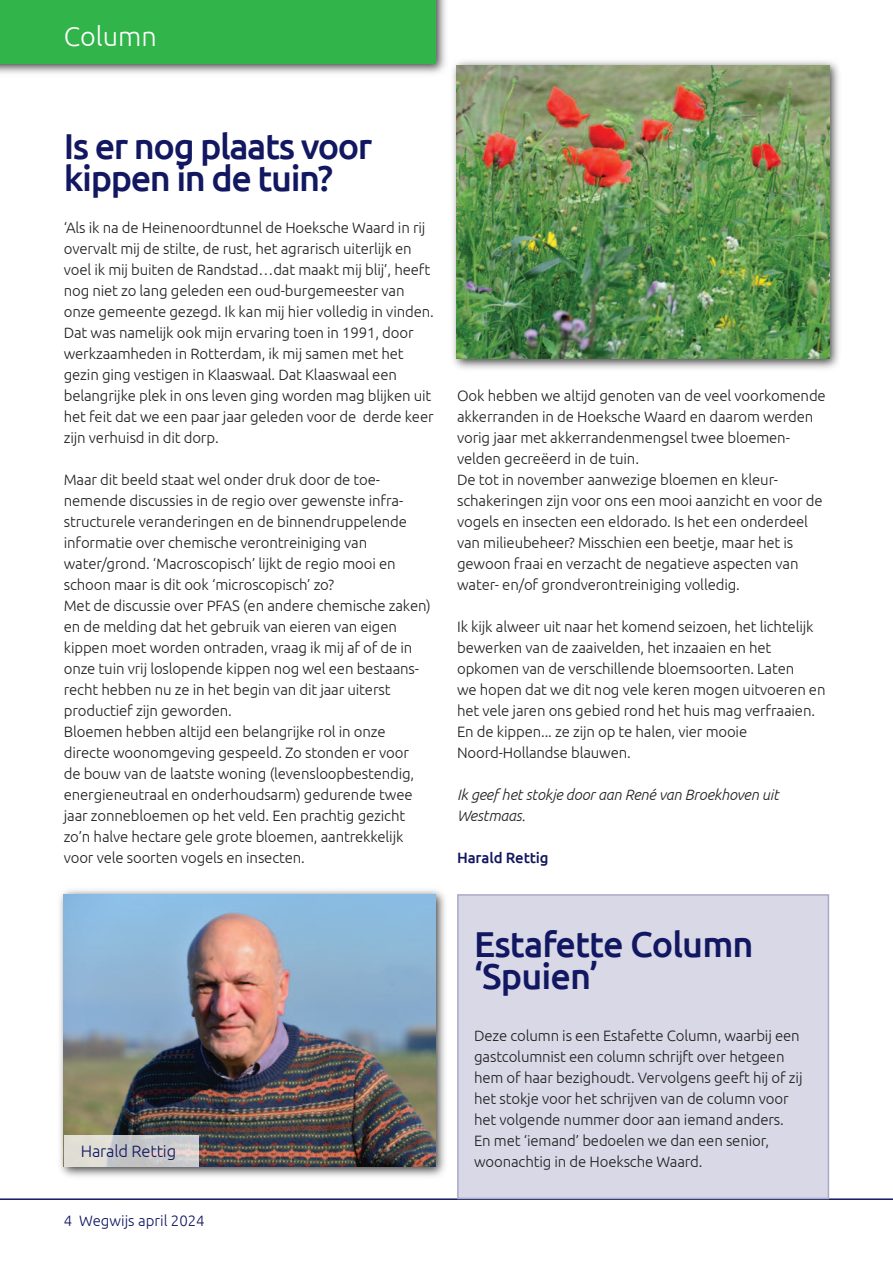
<style>
.page{position:relative;width:893px;height:1263px;background:#fff}
.page>*{position:absolute;margin:0;border:0;box-sizing:border-box;transform-origin:0 0}
.t1{font:500 36px/31.5px "Ubuntu";letter-spacing:-.04em;color:#121761}
.t2{font:300 27px "Ubuntu";color:#fff}
.t3{font:300 16.5px "Ubuntu";letter-spacing:-.01em;color:#121761}
.t4{font:300 15px/21px "Ubuntu";letter-spacing:-.01em;color:#231f20}
.t5{font:italic 300 15px/21px "Ubuntu";letter-spacing:-.01em;color:#231f20}
.t6{font:300 15px "Ubuntu";color:#121761}
.t7{font:500 15px "Ubuntu";letter-spacing:-.01em;color:#121761}
</style>
<div class="page">
<hr style="left:0;top:1198px;width:893px;height:2px;background:#121761">
<img style="left:0;top:0;width:446px;height:74px">
<div style="left:0;top:0;width:436px;height:64px;background:#31b44a"></div>
<div style="left:459px;top:896px;width:369px;height:302px;background:#d8d8e7"></div>
<div style="left:457px;top:894px;width:372px;height:305px;border:2px solid #aaa9c7"></div>
<img style="left:60px;top:890px;width:385px;height:287px">
<img style="left:64px;top:894px;width:372px;height:272px">
<div style="left:64px;top:1135px;width:134px;height:31px;background:#fff;opacity:.75"></div>
<img style="left:453px;top:61px;width:386px;height:308px">
<img style="left:457px;top:65px;width:372px;height:294px">
<h2 class="t2" style="left:64px;top:25px;width:95px">Column</h2>
<h1 class="t1" style="left:64px;top:132px;width:310px">Is er nog plaats voor kippen in de tuin?</h1>
<p class="t4" style="left:64px;top:218px;width:372px">‘Als ik na de Heinenoordtunnel de Hoeksche Waard in rij overvalt mij de stilte, de rust, het agrarisch uiterlijk en voel ik mij buiten de Randstad…dat maakt mij blij’, heeft nog niet zo lang geleden een oud-burgemeester van onze gemeente gezegd. Ik kan mij hier volledig in vinden.<br>Dat was namelijk ook mijn ervaring toen in 1991, door werkzaamheden in Rotterdam, ik mij samen met het gezin ging vestigen in Klaaswaal. Dat Klaaswaal een belangrijke plek in ons leven ging worden mag blijken uit het feit dat we een paar jaar geleden voor de derde keer zijn verhuisd in dit dorp.</p>
<p class="t4" style="left:64px;top:470px;width:369px">Maar dit beeld staat wel onder druk door de toe - nemende discussies in de regio over gewenste infra - structurele veranderingen en de binnendruppelende informatie over chemische verontreiniging van water/grond. ‘Macroscopisch’ lijkt de regio mooi en schoon maar is dit ook ‘microscopisch’ zo?<br>Met de discussie over PFAS (en andere chemische zaken) en de melding dat het gebruik van eieren van eigen kippen moet worden ontraden, vraag ik mij af of de in onze tuin vrij loslopende kippen nog wel een bestaans&shy;recht hebben nu ze in het begin van dit jaar uiterst productief zijn geworden.<br>Bloemen hebben altijd een belangrijke rol in onze directe woonomgeving gespeeld. Zo stonden er voor<br>de bouw van de laatste woning (levensloopbestendig, energieneutraal en onderhoudsarm) gedurende twee jaar zonnebloemen op het veld. Een prachtig gezicht zo’n halve hectare gele grote bloemen, aantrekkelijk voor vele soorten vogels en insecten.</p>
<p class="t4" style="left:457px;top:386px;width:370px">Ook hebben we altijd genoten van de veel voorkomende akkerranden in de Hoeksche Waard en daarom werden vorig jaar met akkerrandenmengsel twee bloemen&shy;velden gecreëerd in de tuin.<br>De tot in november aanwezige bloemen en kleur&shy;schakeringen zijn voor ons een mooi aanzicht en voor de vogels en insecten een eldorado. Is het een onderdeel van milieubeheer? Misschien een beetje, maar het is gewoon fraai en verzacht de negatieve aspecten van water- en/of grondverontreiniging volledig.</p>
<p class="t4" style="left:457px;top:617px;width:370px">Ik kijk alweer uit naar het komend seizoen, het lichtelijk bewerken van de zaaivelden, het inzaaien en het opkomen van de verschillende bloemsoorten. Laten<br>we hopen dat we dit nog vele keren mogen uitvoeren en het vele jaren ons gebied rond het huis mag verfraaien.<br>En de kippen... ze zijn op te halen, vier mooie Noord-Hollandse blauwen.</p>
<p class="t5" style="left:457px;top:785px;width:323px">Ik geef het stokje door aan René van Broekhoven uit<br>Westmaas.</p>
<p class="t7" style="left:457px;top:850px;width:93px">Harald Rettig</p>
<p class="t3" style="left:81px;top:1144px;width:97px">Harald Rettig</p>
<p class="t6" style="left:64px;top:1214px;width:142px">4 Wegwijs april 2024</p>
<h1 class="t1" style="left:474px;top:930px;width:281px">Estafette Column ‘Spuien’</h1>
<p class="t4" style="left:474px;top:1026px;width:330px">Deze column is een Estafette Column, waarbij een gastcolumnist een column schrijft over hetgeen hem of haar bezighoudt. Vervolgens geeft hij of zij het stokje voor het schrijven van de column voor het volgende nummer door aan iemand anders.<br>En met ‘iemand’ bedoelen we dan een senior, woonachtig in de Hoeksche Waard.</p>
</div>
